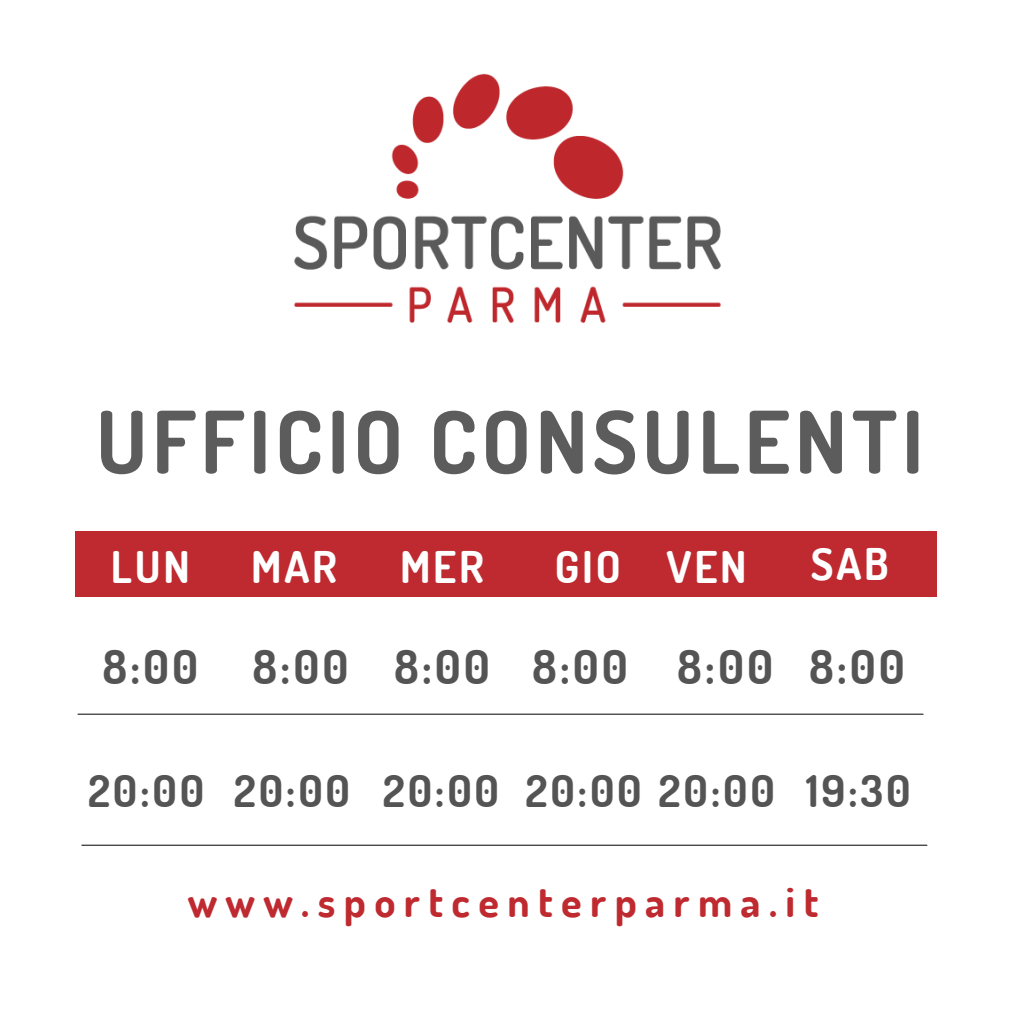
<style>
.page{position:relative;width:1013px;height:1013px;background:#fff}
.page>*{position:absolute;margin:0;border:0;box-sizing:border-box;transform-origin:0 0}
.t1{font:700 86.25px "Dosis";letter-spacing:.055em;color:#5d5c5c}
.t2{font:700 46.5px "Dosis";letter-spacing:.06em;color:#545454}
.t3{font:700 43.62px "Dosis";letter-spacing:.06em;color:#545454}
.t4{font:700 43.62px "Dosis";letter-spacing:.06em;color:#fff}
.t5{font:700 42.5px "Dosis";letter-spacing:.2em;color:#be2a2f}
</style>
<div class="page">
<img style="left:294px;top:73px;width:427px;height:250px">
<div style="left:75px;top:531px;width:862px;height:65px;background:#be2a2f"></div>
<hr style="left:78px;top:713px;width:845px;height:1px;background:#000">
<hr style="left:82px;top:844px;width:845px;height:1px;background:#000">
<h1 class="t1" style="left:96px;top:385px;width:829px">UFFICIO CONSULENTI</h1>
<h2 class="t4" style="left:111px;top:538px;width:80px">LUN</h2>
<h2 class="t4" style="left:251px;top:538px;width:87px">MAR</h2>
<h2 class="t4" style="left:400px;top:538px;width:85px">MER</h2>
<h2 class="t4" style="left:555px;top:538px;width:67px">GIO</h2>
<h2 class="t4" style="left:666px;top:538px;width:82px">VEN</h2>
<p class="t4" style="left:811px;top:535px;width:79px">SAB</p>
<h2 class="t2" style="left:102px;top:636px;width:97px">8:00</h2>
<h2 class="t2" style="left:252px;top:636px;width:97px">8:00</h2>
<h2 class="t2" style="left:394px;top:636px;width:97px">8:00</h2>
<h2 class="t2" style="left:532px;top:636px;width:97px">8:00</h2>
<h2 class="t2" style="left:677px;top:636px;width:97px">8:00</h2>
<h2 class="t2" style="left:809px;top:636px;width:97px">8:00</h2>
<h2 class="t3" style="left:88px;top:762px;width:118px">20:00</h2>
<h2 class="t3" style="left:234px;top:762px;width:118px">20:00</h2>
<h2 class="t3" style="left:383px;top:761px;width:118px">20:00</h2>
<h2 class="t3" style="left:525px;top:762px;width:251px">20:00 20:00</h2>
<h2 class="t3" style="left:806px;top:761px;width:106px">19:30</h2>
<h2 class="t5" style="left:188px;top:872px;width:632px">www.sportcenterparma.it</h2>
</div>
